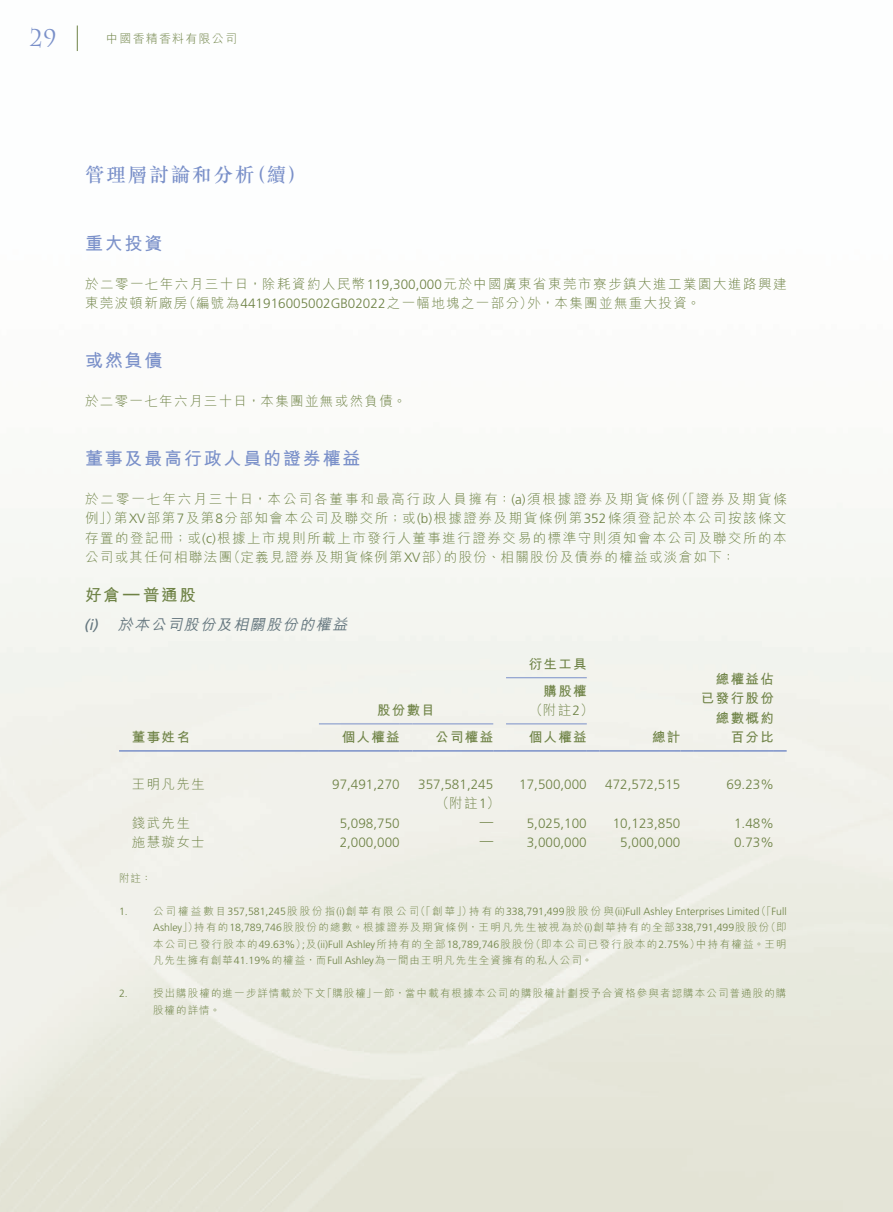
<style>
.page{position:relative;width:893px;height:1212px;background:#fff}
.page>*{position:absolute;margin:0;border:0;box-sizing:border-box;transform-origin:0 0}
.t1{font:24px "Charlemagne Std";color:#7a90c9}
.t2{font:500 19.5px "M Sung HK";letter-spacing:.1em;color:#7a90c9}
.t3{font:700 18px "M Hei HK";letter-spacing:.1em;color:#7a90c9}
.t4{font:700 16.5px "M Hei HK";color:#6e8245}
.t5{font:italic 500 15px "M Hei HK";color:#65777f}
.t6{font:300 13.5px/19.5px "M Hei HK";letter-spacing:.1em;color:#6e8245}
.t7{font:300 13.5px "Frutiger LT Std";color:#6e8245}
.t8{font:700 13.5px/19.5px "M Hei HK";letter-spacing:.1em;color:#6e8245;text-align:right}
.t9{font:300 12px "M Hei HK";letter-spacing:.1em;color:#6e8245}
.t10{font:300 10.5px/16.5px "M Hei HK";letter-spacing:.105em;color:#6e8245;text-align:justify}
.t11{font:300 10.5px "Frutiger LT Std";color:#6e8245}
.s1{font-family:"Frutiger LT Std"}
.s2{font-family:"Frutiger LT Std";font-weight:400}
.s3{font-weight:700}
.s4{font-family:"M Hei HK"}
</style>
<div class="page">
<svg style="left:77px;top:26px;width:1px;height:25px"></svg>
<hr style="left:506px;top:677px;width:81px;height:1px;background:#7a90c9">
<hr style="left:319px;top:723px;width:81px;height:1px;background:#7a90c9">
<svg style="left:400px;top:723px;width:12px;height:1px"></svg>
<hr style="left:412px;top:723px;width:81px;height:1px;background:#7a90c9">
<hr style="left:506px;top:723px;width:81px;height:1px;background:#7a90c9">
<hr style="left:119px;top:750px;width:200px;height:2px;background:#7a90c9">
<hr style="left:319px;top:750px;width:81px;height:2px;background:#7a90c9">
<svg style="left:400px;top:750px;width:12px;height:2px"></svg>
<hr style="left:412px;top:750px;width:81px;height:2px;background:#7a90c9">
<svg style="left:493px;top:750px;width:13px;height:2px"></svg>
<hr style="left:506px;top:750px;width:81px;height:2px;background:#7a90c9">
<svg style="left:587px;top:750px;width:13px;height:2px"></svg>
<hr style="left:600px;top:750px;width:80px;height:2px;background:#7a90c9">
<svg style="left:680px;top:750px;width:13px;height:2px"></svg>
<hr style="left:693px;top:750px;width:81px;height:2px;background:#7a90c9">
<svg style="left:774px;top:750px;width:13px;height:2px"></svg>
<h1 class="t1" style="left:30px;top:24px;width:29px">29</h1>
<p class="t9" style="left:106px;top:32px;width:132px">中國香精香料有限公司</p>
<h2 class="t2" style="left:85px;top:161px;width:222px">管理層討論和分析（續）</h2>
<h3 class="t3" style="left:85px;top:230px;width:79px">重大投資</h3>
<p class="t6" style="left:85px;top:274px;width:703px">於二零一七年六月三十日，除耗資約人民幣<span class="s1">119,300,000</span>元於中國廣東省東莞市寮步鎮大進工業園大進路興建東莞波頓新廠房（編號為<span class="s1">441916005002GB02022</span>之一幅地塊之一部分）外，本集團並無重大投資。</p>
<h3 class="t3" style="left:85px;top:347px;width:79px">或然負債</h3>
<p class="t6" style="left:85px;top:391px;width:323px">於二零一七年六月三十日，本集團並無或然負債。</p>
<h3 class="t3" style="left:85px;top:445px;width:277px">董事及最高行政人員的證券權益</h3>
<p class="t6" style="left:85px;top:489px;width:703px;text-align:justify">於二零一七年六月三十日，本公司各董事和最高行政人員擁有：<span class="s1">(a)</span>須根據證券及期貨條例（「證券及期貨條例」）第<span class="s1">XV</span>部第<span class="s1">7</span>及第<span class="s1">8</span>分部知會本公司及聯交所；或<span class="s1">(b)</span>根據證券及期貨條例第<span class="s1">352</span>條須登記於本公司按該條文存置的登記冊；或<span class="s1">(c)</span>根據上市規則所載上市發行人董事進行證券交易的標準守則須知會本公司及聯交所的本公司或其任何相聯法團（定義見證券及期貨條例第<span class="s1">XV</span>部）的股份、相關股份及債券的權益或淡倉如下：</p>
<p class="t4" style="left:85px;top:583px;width:112px">好倉<span class="s1">—</span>普通股</p>
<p class="t5" style="left:84px;top:614px;width:269px"><span class="s2">(i)</span> 於本公司股份及相關股份的權益</p>
<p class="t8" style="left:529px;top:653px;width:60px">衍生工具</p>
<p class="t8" style="left:701px;top:668px;width:74px">總權益佔已發行股份總數概約百分比</p>
<p class="t6" style="left:529px;top:681px;width:66px;text-align:center"><span class="s3">購股權<br></span>（附註<span class="s1">2</span>）</p>
<p class="t8" style="left:377px;top:699px;width:60px">股份數目</p>
<p class="t8" style="left:132px;top:726px;width:60px">董事姓名</p>
<p class="t8" style="left:342px;top:726px;width:60px">個人權益</p>
<p class="t8" style="left:435px;top:726px;width:60px">公司權益</p>
<p class="t8" style="left:529px;top:726px;width:60px">個人權益</p>
<p class="t8" style="left:652px;top:726px;width:30px">總計</p>
<p class="t6" style="left:132px;top:774px;width:74px">王明凡先生</p>
<p class="t7" style="left:332px;top:776px;width:69px">97,491,270</p>
<p class="t7" style="left:418px;top:776px;width:77px">357,581,245</p>
<p class="t6" style="left:436px;top:793px;width:66px">（附註<span class="s1">1</span>）</p>
<p class="t7" style="left:519px;top:776px;width:69px">17,500,000</p>
<p class="t7" style="left:605px;top:776px;width:77px">472,572,515</p>
<p class="t7" style="left:727px;top:776px;width:49px">69.23%</p>
<p class="t6" style="left:132px;top:813px;width:60px">錢武先生</p>
<p class="t7" style="left:340px;top:815px;width:62px">5,098,750</p>
<p class="t7" style="left:480px;top:813px;width:15px">—</p>
<p class="t7" style="left:527px;top:815px;width:62px">5,025,100</p>
<p class="t7" style="left:613px;top:815px;width:69px">10,123,850</p>
<p class="t7" style="left:734px;top:815px;width:41px">1.48%</p>
<p class="t6" style="left:132px;top:832px;width:74px">施慧璇女士</p>
<p class="t7" style="left:340px;top:835px;width:62px">2,000,000</p>
<p class="t7" style="left:480px;top:833px;width:15px">—</p>
<p class="t7" style="left:527px;top:835px;width:62px">3,000,000</p>
<p class="t7" style="left:620px;top:835px;width:62px">5,000,000</p>
<p class="t7" style="left:734px;top:835px;width:41px">0.73%</p>
<p class="t10" style="left:119px;top:869px;width:34px">附註：</p>
<p class="t11" style="left:119px;top:905px;width:10px">1.</p>
<p class="t11" style="left:153px;top:905px;width:635px"><span class="s4">公司權益數目</span>357,581,245<span class="s4">股股份指</span>(i)<span class="s4">創華有限公司（「創華」）持有的</span>338,791,499<span class="s4">股股份與</span>(ii)Full Ashley Enterprises Limited<span class="s4">（「</span>Full</p>
<p class="t10" style="left:153px;top:919px;width:635px"><span class="s1">Ashley</span>」）持有的<span class="s1">18,789,746</span>股股份的總數。根據證券及期貨條例，王明凡先生被視為於<span class="s1">(i)</span>創華持有的全部<span class="s1">338,791,499</span>股股份（即本公司已發行股本的<span class="s1">49.63%</span>）<span class="s1">;</span>及<span class="s1">(ii)Full Ashley</span>所持有的全部<span class="s1">18,789,746</span>股股份（即本公司已發行股本的<span class="s1">2.75%</span>）中持有權益。王明凡先生擁有創華<span class="s1">41.19%</span>的權益，而<span class="s1">Full Ashley</span>為一間由王明凡先生全資擁有的私人公司。</p>
<p class="t11" style="left:119px;top:988px;width:10px">2.</p>
<p class="t10" style="left:153px;top:985px;width:635px">授出購股權的進一步詳情載於下文「購股權」一節，當中載有根據本公司的購股權計劃授予合資格參與者認購本公司普通股的購股權的詳情。</p>
</div>
